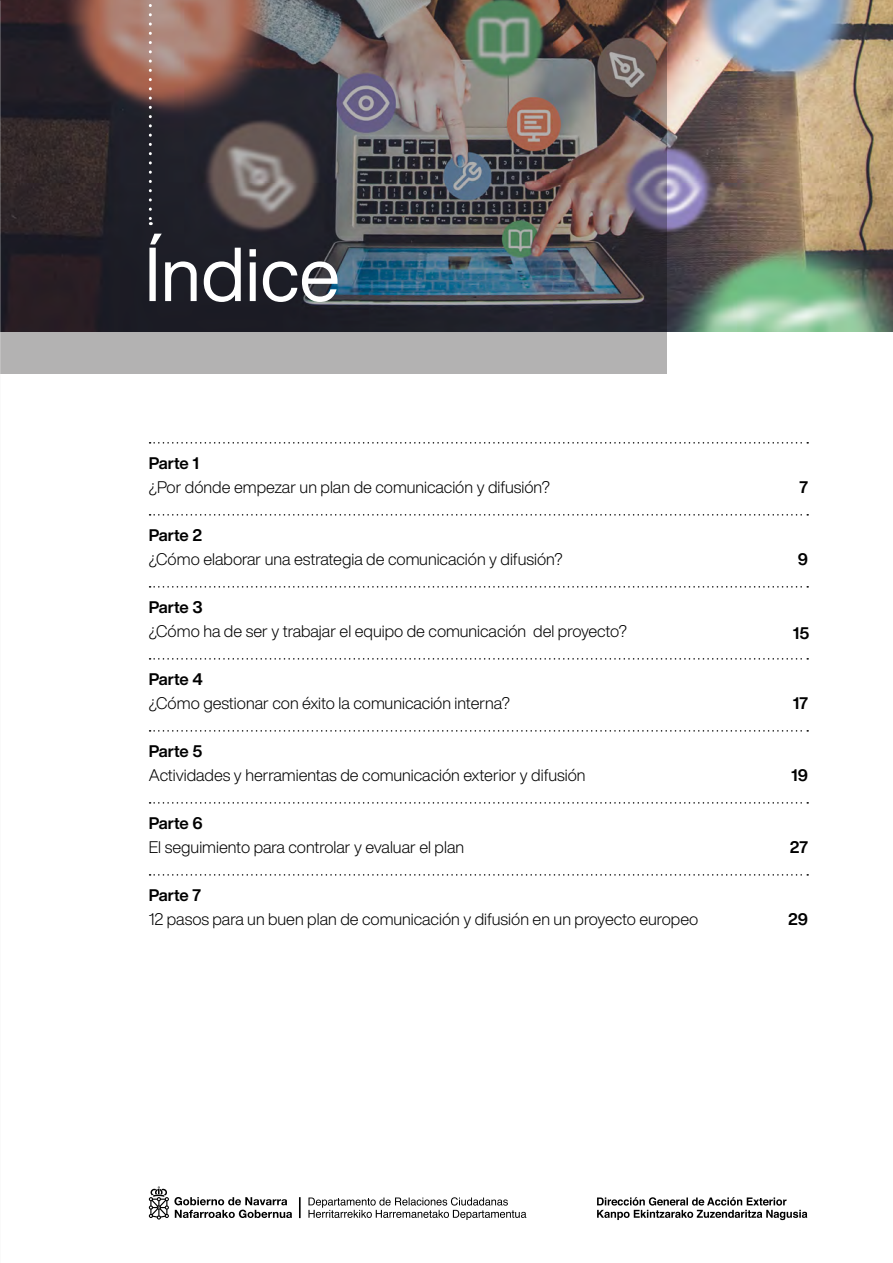
<style>
.page{position:relative;width:893px;height:1263px;background:#fff}
.page>*{position:absolute;margin:0;border:0;box-sizing:border-box;transform-origin:0 0}
.t1{font:75px "Helvetica Now Display";color:#fff}
.t2{font:300 16.5px "Helvetica Now Display";color:#000}
.t3{font:700 16.5px "Helvetica Now Display";color:#000}
</style>
<div class="page">
<svg style="left:597px;top:1197px;width:210px;height:23px"></svg>
<svg style="left:149px;top:1186px;width:143px;height:33px"></svg>
<svg style="left:308px;top:1197px;width:218px;height:23px"></svg>
<hr style="left:299px;top:1197px;width:2px;height:21px;background:#000">
<img style="left:666px;top:0;width:227px;height:332px">
<img style="left:0;top:0;width:666px;height:373px">
<svg style="left:150px;top:442px;width:658px;height:2px"></svg>
<svg style="left:150px;top:514px;width:658px;height:2px"></svg>
<svg style="left:150px;top:586px;width:658px;height:2px"></svg>
<svg style="left:150px;top:658px;width:658px;height:2px"></svg>
<svg style="left:150px;top:730px;width:658px;height:2px"></svg>
<svg style="left:150px;top:802px;width:658px;height:2px"></svg>
<svg style="left:150px;top:874px;width:658px;height:2px"></svg>
<svg style="left:149px;top:0;width:3px;height:225px"></svg>
<h1 class="t1" style="left:145px;top:223px;width:197px">Índice</h1>
<p class="t3" style="left:149px;top:452px;width:52px">Parte 1</p>
<p class="t2" style="left:149px;top:476px;width:403px">¿Por dónde empezar un plan de comunicación y difusión?</p>
<p class="t3" style="left:799px;top:476px;width:10px">7</p>
<p class="t3" style="left:149px;top:524px;width:55px">Parte 2</p>
<p class="t2" style="left:149px;top:548px;width:415px">¿Cómo elaborar una estrategia de comunicación y difusión?</p>
<p class="t3" style="left:798px;top:548px;width:12px">9</p>
<p class="t3" style="left:149px;top:596px;width:55px">Parte 3</p>
<p class="t2" style="left:149px;top:620px;width:480px">¿Cómo ha de ser y trabajar el equipo de comunicación del proyecto?</p>
<p class="t3" style="left:793px;top:622px;width:18px">15</p>
<p class="t3" style="left:149px;top:668px;width:56px">Parte 4</p>
<p class="t2" style="left:149px;top:692px;width:363px">¿Cómo gestionar con éxito la comunicación interna?</p>
<p class="t3" style="left:793px;top:692px;width:17px">17</p>
<p class="t3" style="left:149px;top:740px;width:55px">Parte 5</p>
<p class="t2" style="left:149px;top:764px;width:438px">Actividades y herramientas de comunicación exterior y difusión</p>
<p class="t3" style="left:791px;top:764px;width:18px">19</p>
<p class="t3" style="left:149px;top:812px;width:56px">Parte 6</p>
<p class="t2" style="left:149px;top:836px;width:317px">El seguimiento para controlar y evaluar el plan</p>
<p class="t3" style="left:790px;top:836px;width:19px">27</p>
<p class="t3" style="left:149px;top:884px;width:54px">Parte 7</p>
<p class="t2" style="left:149px;top:908px;width:551px">12 pasos para un buen plan de comunicación y difusión en un proyecto europeo</p>
<p class="t3" style="left:788px;top:908px;width:21px">29</p>
</div>
